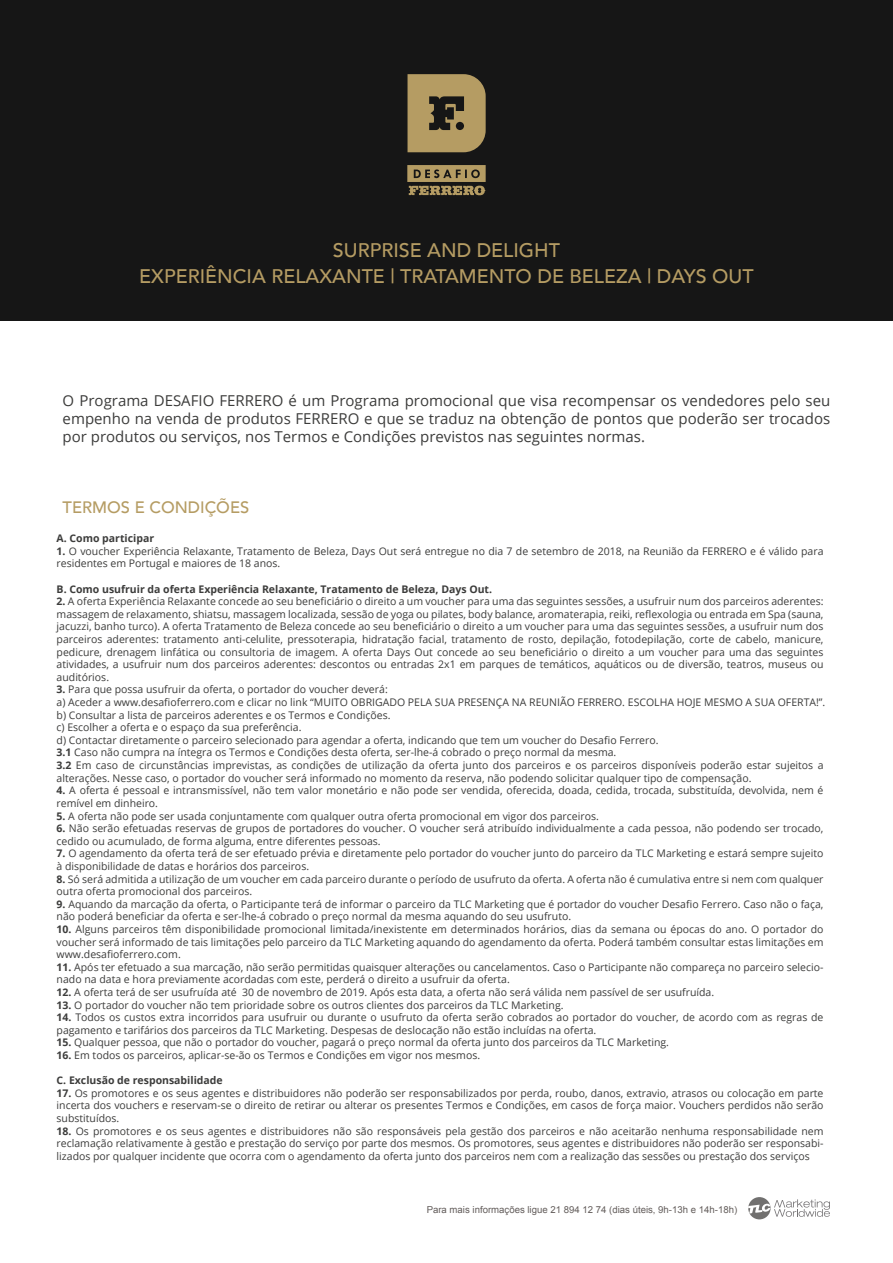
<style>
.page{position:relative;width:893px;height:1263px;background:#fff}
.page>*{position:absolute;margin:0;border:0;box-sizing:border-box;transform-origin:0 0}
.t1{font:500 19.65px/26.2px "Avenir";color:#b59c63;text-align:center}
.t2{font:500 16.5px "Avenir";color:#b59c63}
.t3{font:15px/18px "Open Sans";color:#3c3c3b;text-align:justify}
.t4{font:10.5px/12.6px "Open Sans";color:#3c3c3b}
.t5{font:700 10.5px "Open Sans";color:#3c3c3b}
.t6{font:9.6px "Arial";color:#635d5b}
.s1{font-weight:700}
</style>
<div class="page">
<div style="left:0;top:0;width:893px;height:320px;background:#161616"></div>
<svg style="left:408px;top:74px;width:78px;height:78px"></svg>
<svg style="left:407px;top:165px;width:79px;height:30px"></svg>
<svg style="left:747px;top:1196px;width:25px;height:25px"></svg>
<div style="left:748px;top:1197px;width:23px;height:22px;background:#71706f;border-radius:50%"></div>
<svg style="left:748px;top:1199px;width:82px;height:18px"></svg>
<h1 class="t1" style="left:139px;top:236px;width:616px">SURPRISE AND DELIGHT<br>EXPERIÊNCIA RELAXANTE | TRATAMENTO DE BELEZA | DAYS OUT</h1>
<p class="t3" style="left:63px;top:392px;width:769px">O Programa DESAFIO FERRERO é um Programa promocional que visa recompensar os vendedores pelo seu empenho na venda de produtos FERRERO e que se traduz na obtenção de pontos que poderão ser trocados por produtos ou serviços, nos Termos e Condições previstos nas seguintes normas.</p>
<h2 class="t2" style="left:63px;top:493px;width:188px">TERMOS E CONDIÇÕES</h2>
<p class="t5" style="left:57px;top:531px;width:99px">A. Como participar</p>
<p class="t4" style="left:57px;top:544px;width:768px"><span class="s1">1.</span> O voucher Experiência Relaxante, Tratamento de Beleza, Days Out será entregue no dia 7 de setembro de 2018, na Reunião da FERRERO e é válido para residentes em Portugal e maiores de 18 anos.</p>
<p class="t5" style="left:57px;top:581px;width:437px">B. Como usufruir da oferta Experiência Relaxante, Tratamento de Beleza, Days Out.</p>
<p class="t4" style="left:57px;top:595px;width:768px;text-align:justify"><span class="s1">2.</span> A oferta Experiência Relaxante concede ao seu beneficiário o direito a um voucher para uma das seguintes sessões, a usufruir num dos parceiros aderentes: massagem de relaxamento, shiatsu, massagem localizada, sessão de yoga ou pilates, body balance, aromaterapia, reiki, reflexologia ou entrada em Spa (sauna, jacuzzi, banho turco). A oferta Tratamento de Beleza concede ao seu beneficiário o direito a um voucher para uma das seguintes sessões, a usufruir num dos parceiros aderentes: tratamento anti-celulite, pressoterapia, hidratação facial, tratamento de rosto, depilação, fotodepilação, corte de cabelo, manicure, pedicure, drenagem linfática ou consultoria de imagem. A oferta Days Out concede ao seu beneficiário o direito a um voucher para uma das seguintes atividades, a usufruir num dos parceiros aderentes: descontos ou entradas 2x1 em parques de temáticos, aquáticos ou de diversão, teatros, museus ou auditórios.</p>
<p class="t4" style="left:57px;top:683px;width:770px"><span class="s1">3.</span> Para que possa usufruir da oferta, o portador do voucher deverá:<br>a) Aceder a www.desafioferrero.com e clicar no link “MUITO OBRIGADO PELA SUA PRESENÇA NA REUNIÃO FERRERO. ESCOLHA HOJE MESMO A SUA OFERTA!”. b) Consultar a lista de parceiros aderentes e os Termos e Condições.<br>c) Escolher a oferta e o espaço da sua preferência.<br>d) Contactar diretamente o parceiro selecionado para agendar a oferta, indicando que tem um voucher do Desafio Ferrero.<br><span class="s1">3.1</span> Caso não cumpra na íntegra os Termos e Condições desta oferta, ser-lhe-á cobrado o preço normal da mesma.<br><span class="s1">3.2</span> Em caso de circunstâncias imprevistas, as condições de utilização da oferta junto dos parceiros e os parceiros disponíveis poderão estar sujeitos a alterações. Nesse caso, o portador do voucher será informado no momento da reserva, não podendo solicitar qualquer tipo de compensação.</p>
<p class="t4" style="left:57px;top:784px;width:768px"><span class="s1">4.</span> A oferta é pessoal e intransmissível, não tem valor monetário e não pode ser vendida, oferecida, doada, cedida, trocada, substituída, devolvida, nem é remível em dinheiro.</p>
<p class="t4" style="left:57px;top:809px;width:544px"><span class="s1">5.</span> A oferta não pode ser usada conjuntamente com qualquer outra oferta promocional em vigor dos parceiros.</p>
<p class="t4" style="left:57px;top:822px;width:768px"><span class="s1">6.</span> Não serão efetuadas reservas de grupos de portadores do voucher. O voucher será atribuído individualmente a cada pessoa, não podendo ser trocado, cedido ou acumulado, de forma alguma, entre diferentes pessoas.</p>
<p class="t4" style="left:57px;top:847px;width:768px"><span class="s1">7.</span> O agendamento da oferta terá de ser efetuado prévia e diretamente pelo portador do voucher junto do parceiro da TLC Marketing e estará sempre sujeito à disponibilidade de datas e horários dos parceiros.</p>
<p class="t4" style="left:57px;top:872px;width:768px"><span class="s1">8.</span> Só será admitida a utilização de um voucher em cada parceiro durante o período de usufruto da oferta. A oferta não é cumulativa entre si nem com qualquer outra oferta promocional dos parceiros.</p>
<p class="t4" style="left:57px;top:897px;width:768px"><span class="s1">9.</span> Aquando da marcação da oferta, o Participante terá de informar o parceiro da TLC Marketing que é portador do voucher Desafio Ferrero. Caso não o faça, não poderá beneficiar da oferta e ser-lhe-á cobrado o preço normal da mesma aquando do seu usufruto.</p>
<p class="t4" style="left:57px;top:922px;width:768px;text-align:justify"><span class="s1">10.</span> Alguns parceiros têm disponibilidade promocional limitada/inexistente em determinados horários, dias da semana ou épocas do ano. O portador do voucher será informado de tais limitações pelo parceiro da TLC Marketing aquando do agendamento da oferta. Poderá também consultar estas limitações em www.desafioferrero.com.</p>
<p class="t4" style="left:57px;top:960px;width:768px"><span class="s1">11.</span> Após ter efetuado a sua marcação, não serão permitidas quaisquer alterações ou cancelamentos. Caso o Participante não compareça no parceiro selecio&shy;nado na data e hora previamente acordadas com este, perderá o direito a usufruir da oferta.</p>
<p class="t4" style="left:57px;top:985px;width:659px"><span class="s1">12.</span> A oferta terá de ser usufruída até 30 de novembro de 2019. Após esta data, a oferta não será válida nem passível de ser usufruída.</p>
<p class="t4" style="left:57px;top:998px;width:508px"><span class="s1">13.</span> O portador do voucher não tem prioridade sobre os outros clientes dos parceiros da TLC Marketing.</p>
<p class="t4" style="left:57px;top:1011px;width:768px"><span class="s1">14.</span> Todos os custos extra incorridos para usufruir ou durante o usufruto da oferta serão cobrados ao portador do voucher, de acordo com as regras de pagamento e tarifários dos parceiros da TLC Marketing. Despesas de deslocação não estão incluídas na oferta.</p>
<p class="t4" style="left:57px;top:1036px;width:614px"><span class="s1">15.</span> Qualquer pessoa, que não o portador do voucher, pagará o preço normal da oferta junto dos parceiros da TLC Marketing.</p>
<p class="t4" style="left:57px;top:1048px;width:425px"><span class="s1">16.</span> Em todos os parceiros, aplicar-se-ão os Termos e Condições em vigor nos mesmos.</p>
<p class="t5" style="left:57px;top:1073px;width:168px">C. Exclusão de responsabilidade</p>
<p class="t4" style="left:57px;top:1086px;width:768px;text-align:justify"><span class="s1">17.</span> Os promotores e os seus agentes e distribuidores não poderão ser responsabilizados por perda, roubo, danos, extravio, atrasos ou colocação em parte incerta dos vouchers e reservam-se o direito de retirar ou alterar os presentes Termos e Condições, em casos de força maior. Vouchers perdidos não serão substituídos.</p>
<p class="t4" style="left:57px;top:1124px;width:768px;text-align:justify"><span class="s1">18.</span> Os promotores e os seus agentes e distribuidores não são responsáveis pela gestão dos parceiros e não aceitarão nenhuma responsabilidade nem reclamação relativamente à gestão e prestação do serviço por parte dos mesmos. Os promotores, seus agentes e distribuidores não poderão ser responsabi&shy;lizados por qualquer incidente que ocorra com o agendamento da oferta junto dos parceiros nem com a realização das sessões ou prestação dos serviços</p>
<p class="t6" style="left:427px;top:1203px;width:312px">Para mais informações ligue 21 894 12 74 (dias úteis, 9h-13h e 14h-18h)</p>
</div>
